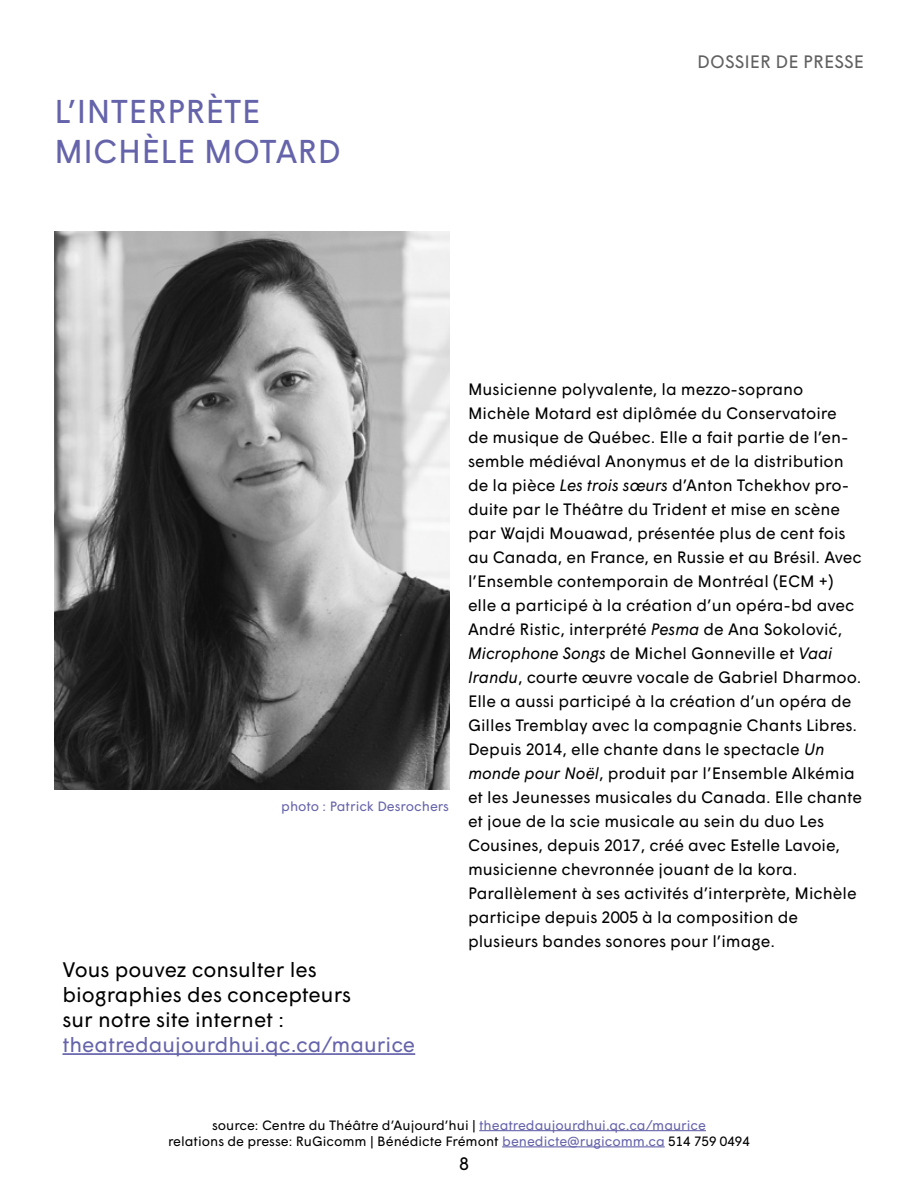
<style>
.page{position:relative;width:918px;height:1188px;background:#fff}
.page>*{position:absolute;margin:0;border:0;box-sizing:border-box;transform-origin:0 0}
.t1{font:33px/39.6px "Wigrum";color:#6563aa}
.t2{font:21px/25.2px "Wigrum";color:#000}
.t3{font:21px "Wigrum";color:#6563aa}
.t4{font:18px "Wigrum";color:#606060}
.t5{font:18px "Wigrum";color:#000}
.t6{font:16.5px/24px "Wigrum";color:#000}
.t7{font:13.5px/16.2px "Wigrum";color:#000;text-align:center}
.t8{font:13.5px "Wigrum";color:#6563aa}
.s1{font-style:italic}
.s2{color:#6563aa}
</style>
<div class="page">
<hr style="left:479px;top:1130px;width:227px;height:1px;background:#6563aa">
<hr style="left:502px;top:1146px;width:163px;height:1px;background:#6563aa">
<img style="left:54px;top:232px;width:396px;height:558px">
<hr style="left:63px;top:1053px;width:352px;height:2px;background:#6563aa">
<h1 class="t1" style="left:54px;top:89px;width:289px">L’INTERPRÈTE<br>MICHÈLE MOTARD</h1>
<p class="t4" style="left:697px;top:48px;width:168px">DOSSIER DE PRESSE</p>
<p class="t8" style="left:281px;top:796px;width:169px">photo : Patrick Desrochers</p>
<p class="t2" style="left:63px;top:955px;width:290px">Vous pouvez consulter les biographies des concepteurs sur notre site internet :</p>
<p class="t3" style="left:63px;top:1029px;width:354px">theatredaujourdhui.qc.ca/maurice</p>
<p class="t6" style="left:468px;top:376px;width:396px">Musicienne polyvalente, la mezzo-soprano Michèle Motard est diplômée du Conservatoire<br>de musique de Québec. Elle a fait partie de l’en&shy;semble médiéval Anonymus et de la distribution de la pièce <span class="s1">Les trois sœurs</span> d’Anton Tchekhov pro&shy;duite par le Théâtre du Trident et mise en scène par Wajdi Mouawad, présentée plus de cent fois au Canada, en France, en Russie et au Brésil. Avec l’Ensemble contemporain de Montréal (ECM +) elle a participé à la création d’un opéra-bd avec André Ristic, interprété <span class="s1">Pesma</span> de Ana Sokolović, <span class="s1">Microphone Songs</span> de Michel Gonneville et <span class="s1">Vaai Irandu</span>, courte œuvre vocale de Gabriel Dharmoo.<br>Elle a aussi participé à la création d’un opéra de Gilles Tremblay avec la compagnie Chants Libres.<br>Depuis 2014, elle chante dans le spectacle <span class="s1">Un monde pour Noël</span>, produit par l’Ensemble Alkémia et les Jeunesses musicales du Canada. Elle chante et joue de la scie musicale au sein du duo Les Cousines, depuis 2017, créé avec Estelle Lavoie, musicienne chevronnée jouant de la kora.<br>Parallèlement à ses activités d’interprète, Michèle participe depuis 2005 à la composition de plusieurs bandes sonores pour l’image.</p>
<p class="t7" style="left:168px;top:1116px;width:583px">source: Centre du Théâtre d’Aujourd’hui | <span class="s2">theatredaujourdhui.qc.ca/maurice<br></span>relations de presse: RuGicomm | Bénédicte Frémont <span class="s2">benedicte@rugicomm.ca</span> 514 759 0494</p>
<p class="t5" style="left:459px;top:1150px;width:11px">8</p>
</div>
